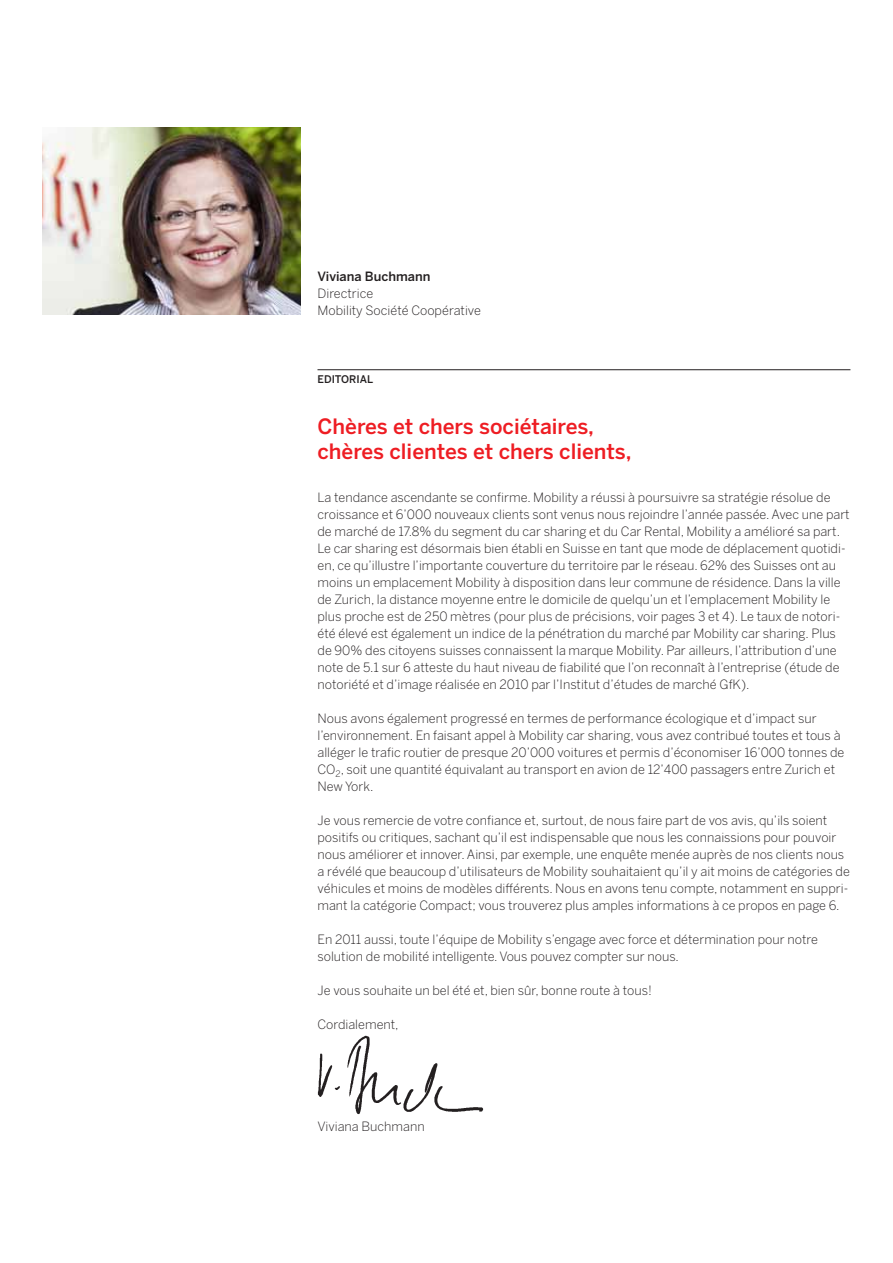
<style>
.page{position:relative;width:893px;height:1263px;background:#fff}
.page>*{position:absolute;margin:0;border:0;box-sizing:border-box;transform-origin:0 0}
.t1{font:500 21px/25.5px "Benton Sans";color:#ee1d23}
.t2{font:300 12.75px/17px "Benton Sans";color:#231f20}
.t3{font:500 12.75px "Benton Sans";color:#231f20}
.t4{font:500 10.5px "Benton Sans";color:#231f20}
</style>
<div class="page">
<img style="left:317px;top:1035px;width:167px;height:80px">
<hr style="left:317px;top:369px;width:533px;height:1px;background:#231f20">
<img style="left:43px;top:128px;width:257px;height:187px">
<p class="t3" style="left:317px;top:268px;width:115px">Viviana Buchmann</p>
<p class="t2" style="left:317px;top:284px;width:165px">Directrice<br>Mobility Société Coopérative</p>
<p class="t4" style="left:317px;top:373px;width:57px">editorial</p>
<h1 class="t1" style="left:317px;top:413px;width:316px">Chères et chers sociétaires, chères clientes et chers clients,</h1>
<p class="t2" style="left:317px;top:488px;width:534px">La tendance ascendante se confirme. Mobility a réussi à poursuivre sa stratégie résolue de croissance et 6’000 nouveaux clients sont venus nous rejoindre l’année passée. Avec une part de marché de 17.8% du segment du car sharing et du Car Rental, Mobility a amélioré sa part.<br>Le car sharing est désormais bien établi en Suisse en tant que mode de déplacement quotidi&shy;en, ce qu’illustre l’importante couverture du territoire par le réseau. 62% des Suisses ont au moins un emplacement Mobility à disposition dans leur commune de résidence. Dans la ville de Zurich, la distance moyenne entre le domicile de quelqu’un et l’emplacement Mobility le plus proche est de 250 mètres (pour plus de précisions, voir pages 3 et 4). Le taux de notori&shy;été élevé est également un indice de la pénétration du marché par Mobility car sharing. Plus de 90% des citoyens suisses connaissent la marque Mobility. Par ailleurs, l’attribution d’une note de 5.1 sur 6 atteste du haut niveau de fiabilité que l’on reconnaît à l’entreprise (étude de notoriété et d’image réalisée en 2010 par l’Institut d’études de marché GfK).</p>
<p class="t2" style="left:317px;top:710px;width:528px">Nous avons également progressé en termes de performance écologique et d’impact sur l’environnement. En faisant appel à Mobility car sharing, vous avez contribué toutes et tous à alléger le trafic routier de presque 20’000 voitures et permis d’économiser 16’000 tonnes de CO<sub>2</sub>, soit une quantité équivalant au transport en avion de 12’400 passagers entre Zurich et New York.</p>
<p class="t2" style="left:317px;top:812px;width:534px">Je vous remercie de votre confiance et, surtout, de nous faire part de vos avis, qu’ils soient positifs ou critiques, sachant qu’il est indispensable que nous les connaissions pour pouvoir nous améliorer et innover. Ainsi, par exemple, une enquête menée auprès de nos clients nous a révélé que beaucoup d’utilisateurs de Mobility souhaitaient qu’il y ait moins de catégories de véhicules et moins de modèles différents. Nous en avons tenu compte, notamment en suppri&shy;mant la catégorie Compact; vous trouverez plus amples informations à ce propos en page 6.</p>
<p class="t2" style="left:317px;top:931px;width:502px">En 2011 aussi, toute l’équipe de Mobility s’engage avec force et détermination pour notre solution de mobilité intelligente. Vous pouvez compter sur nous.</p>
<p class="t2" style="left:317px;top:982px;width:336px">Je vous souhaite un bel été et, bien sûr, bonne route à tous!</p>
<p class="t2" style="left:317px;top:1016px;width:83px">Cordialement,</p>
<p class="t2" style="left:317px;top:1118px;width:109px">Viviana Buchmann</p>
</div>
